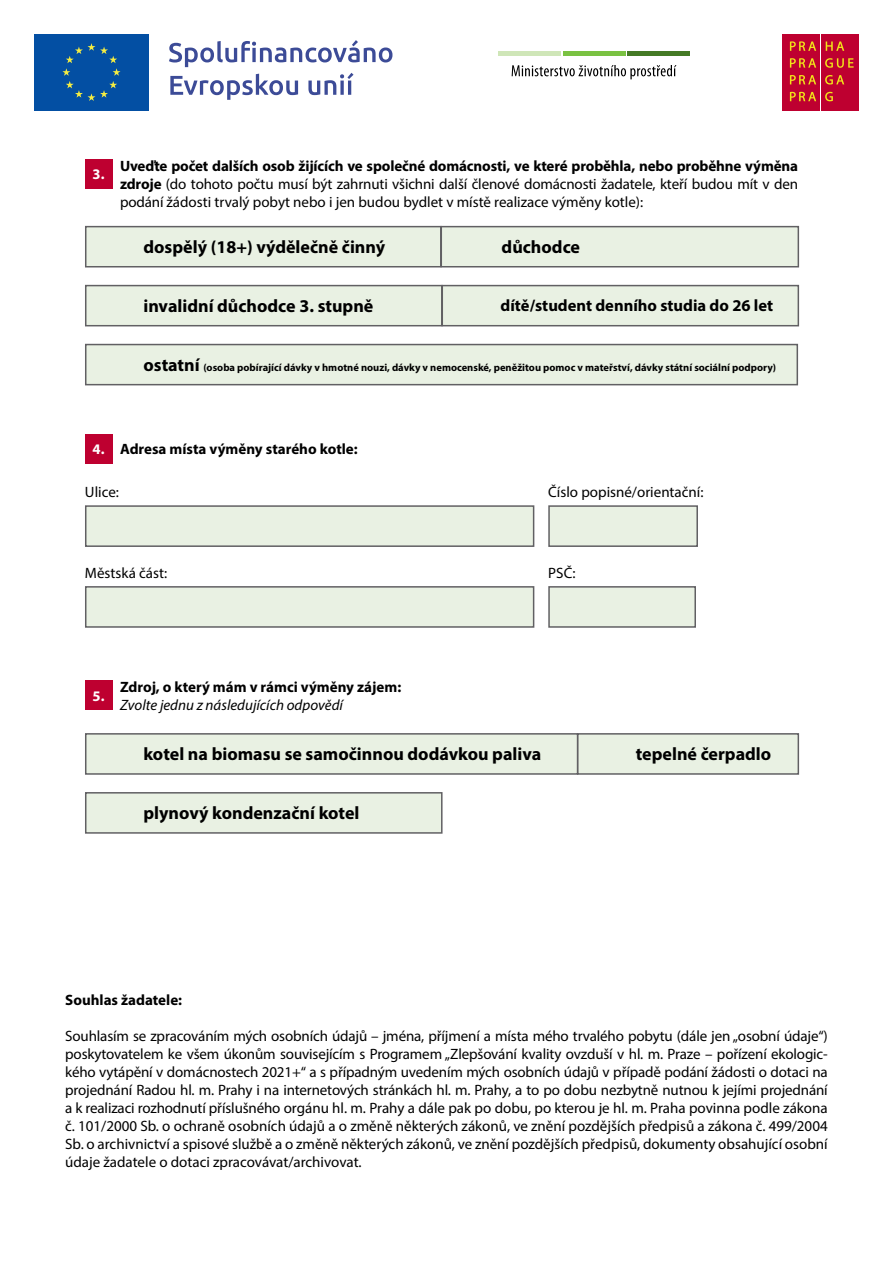
<style>
.page{position:relative;width:893px;height:1263px;background:#fff}
.page>*{position:absolute;margin:0;border:0;box-sizing:border-box;transform-origin:0 0}
.t1{font:700 18px "Myriad Pro";color:#000}
.t2{font:700 16.5px "Myriad Pro";color:#000}
.t3{font:15px/18px "Myriad Pro";color:#000;text-align:justify}
.t4{font:700 15px "Myriad Pro";color:#000}
.t5{font:italic 15px "Myriad Pro";color:#000}
.t6{font:700 14.7px "Myriad Pro";color:#fff}
.t7{font:700 10.5px "Myriad Pro";color:#000}
.s1{font-weight:700}
.s2{font-size:18px}
</style>
<div class="page">
<div style="left:85px;top:505px;width:449px;height:42px;background:#e9f1e3;border:2px solid #616063"></div>
<div style="left:85px;top:586px;width:449px;height:42px;background:#e9f1e3;border:2px solid #616063"></div>
<div style="left:85px;top:733px;width:493px;height:42px;background:#e9f1e3;border:2px solid #616063"></div>
<div style="left:85px;top:792px;width:358px;height:42px;background:#e9f1e3;border:2px solid #616063"></div>
<div style="left:85px;top:434px;width:27px;height:29px;background:#be0030"></div>
<div style="left:85px;top:681px;width:27px;height:29px;background:#be0030"></div>
<div style="left:548px;top:505px;width:150px;height:42px;background:#e9f1e3;border:2px solid #616063"></div>
<div style="left:548px;top:586px;width:148px;height:42px;background:#e9f1e3;border:2px solid #616063"></div>
<div style="left:577px;top:733px;width:222px;height:42px;background:#e9f1e3;border:2px solid #616063"></div>
<div style="left:782px;top:34px;width:38px;height:77px;background:#be0030"></div>
<div style="left:821px;top:34px;width:38px;height:77px;background:#be0030"></div>
<svg style="left:790px;top:41px;width:26px;height:10px"></svg>
<svg style="left:826px;top:41px;width:18px;height:10px"></svg>
<svg style="left:790px;top:58px;width:26px;height:10px"></svg>
<svg style="left:825px;top:58px;width:29px;height:10px"></svg>
<svg style="left:790px;top:75px;width:26px;height:9px"></svg>
<svg style="left:825px;top:75px;width:19px;height:10px"></svg>
<svg style="left:790px;top:92px;width:26px;height:9px"></svg>
<svg style="left:825px;top:92px;width:8px;height:9px"></svg>
<div style="left:440px;top:226px;width:359px;height:41px;background:#e9f1e3;border:2px solid #616063"></div>
<div style="left:85px;top:226px;width:356px;height:41px;background:#e9f1e3;border:2px solid #616063"></div>
<div style="left:85px;top:285px;width:358px;height:41px;background:#e9f1e3;border:2px solid #616063"></div>
<div style="left:85px;top:344px;width:713px;height:41px;background:#e9f1e3;border:2px solid #616063"></div>
<div style="left:441px;top:285px;width:358px;height:41px;background:#e9f1e3;border:2px solid #616063"></div>
<div style="left:85px;top:159px;width:27px;height:29px;background:#be0030"></div>
<div style="left:499px;top:51px;width:62px;height:5px;background:#cfe6b8"></div>
<div style="left:563px;top:51px;width:62px;height:5px;background:#7ac242"></div>
<div style="left:627px;top:51px;width:62px;height:5px;background:#457a26"></div>
<svg style="left:512px;top:65px;width:164px;height:14px"></svg>
<div style="left:34px;top:34px;width:115px;height:77px;background:#034fa3"></div>
<svg style="left:62px;top:43px;width:59px;height:58px"></svg>
<svg style="left:169px;top:40px;width:223px;height:27px"></svg>
<svg style="left:170px;top:74px;width:128px;height:26px"></svg>
<svg style="left:308px;top:73px;width:46px;height:22px"></svg>
<p class="t6" style="left:93px;top:165px;width:13px">3.</p>
<p class="t3" style="left:120px;top:156px;width:679px"><span class="s1">Uveďte počet dalších osob žijících ve společné domácnosti, ve které proběhla, nebo proběhne výměna zdroje</span> (do tohoto počtu musí být zahrnuti všichni další členové domácnosti žadatele, kteří budou mít v den podání žádosti trvalý pobyt nebo i jen budou bydlet v místě realizace výměny kotle):</p>
<p class="t1" style="left:143px;top:235px;width:243px">dospělý (18+) výdělečně činný</p>
<p class="t1" style="left:502px;top:235px;width:80px">důchodce</p>
<p class="t1" style="left:143px;top:294px;width:231px">invalidní důchodce 3. stupně</p>
<p class="t2" style="left:501px;top:295px;width:274px">dítě/student denního studia do 26 let</p>
<p class="t7" style="left:143px;top:361px;width:634px"><span class="s2">ostatní</span> (osoba pobírající dávky v hmotné nouzi, dávky v nemocenské, peněžitou pomoc v mateřství, dávky státní sociální podpory)</p>
<p class="t6" style="left:93px;top:439px;width:13px">4.</p>
<p class="t4" style="left:120px;top:439px;width:239px">Adresa místa výměny starého kotle:</p>
<p class="t3" style="left:85px;top:482px;width:36px">Ulice:</p>
<p class="t3" style="left:548px;top:482px;width:157px">Číslo popisné/orientační:</p>
<p class="t3" style="left:85px;top:563px;width:84px">Městská část:</p>
<p class="t3" style="left:548px;top:563px;width:29px">PSČ:</p>
<p class="t6" style="left:93px;top:686px;width:13px">5.</p>
<p class="t4" style="left:120px;top:677px;width:283px">Zdroj, o který mám v rámci výměny zájem:</p>
<p class="t5" style="left:120px;top:696px;width:224px">Zvolte jednu z následujících odpovědí</p>
<p class="t1" style="left:143px;top:742px;width:399px">kotel na biomasu se samočinnou dodávkou paliva</p>
<p class="t1" style="left:143px;top:801px;width:218px">plynový kondenzační kotel</p>
<p class="t1" style="left:636px;top:742px;width:137px">tepelné čerpadlo</p>
<p class="t4" style="left:65px;top:990px;width:118px">Souhlas žadatele:</p>
<p class="t3" style="left:65px;top:1026px;width:764px">Souhlasím se zpracováním mých osobních údajů – jména, příjmení a místa mého trvalého pobytu (dále jen „osobní údaje“) poskytovatelem ke všem úkonům souvisejícím s Programem „Zlepšování kvality ovzduší v hl. m. Praze – pořízení ekologic&shy;kého vytápění v domácnostech 2021+“ a s případným uvedením mých osobních údajů v případě podání žádosti o dotaci na projednání Radou hl. m. Prahy i na internetových stránkách hl. m. Prahy, a to po dobu nezbytně nutnou k jejími projednání a k realizaci rozhodnutí příslušného orgánu hl. m. Prahy a dále pak po dobu, po kterou je hl. m. Praha povinna podle zákona č. 101/2000 Sb. o ochraně osobních údajů a o změně některých zákonů, ve znění pozdějších předpisů a zákona č. 499/2004<br>Sb. o archivnictví a spisové službě a o změně některých zákonů, ve znění pozdějších předpisů, dokumenty obsahující osobní údaje žadatele o dotaci zpracovávat/archivovat.</p>
</div>
